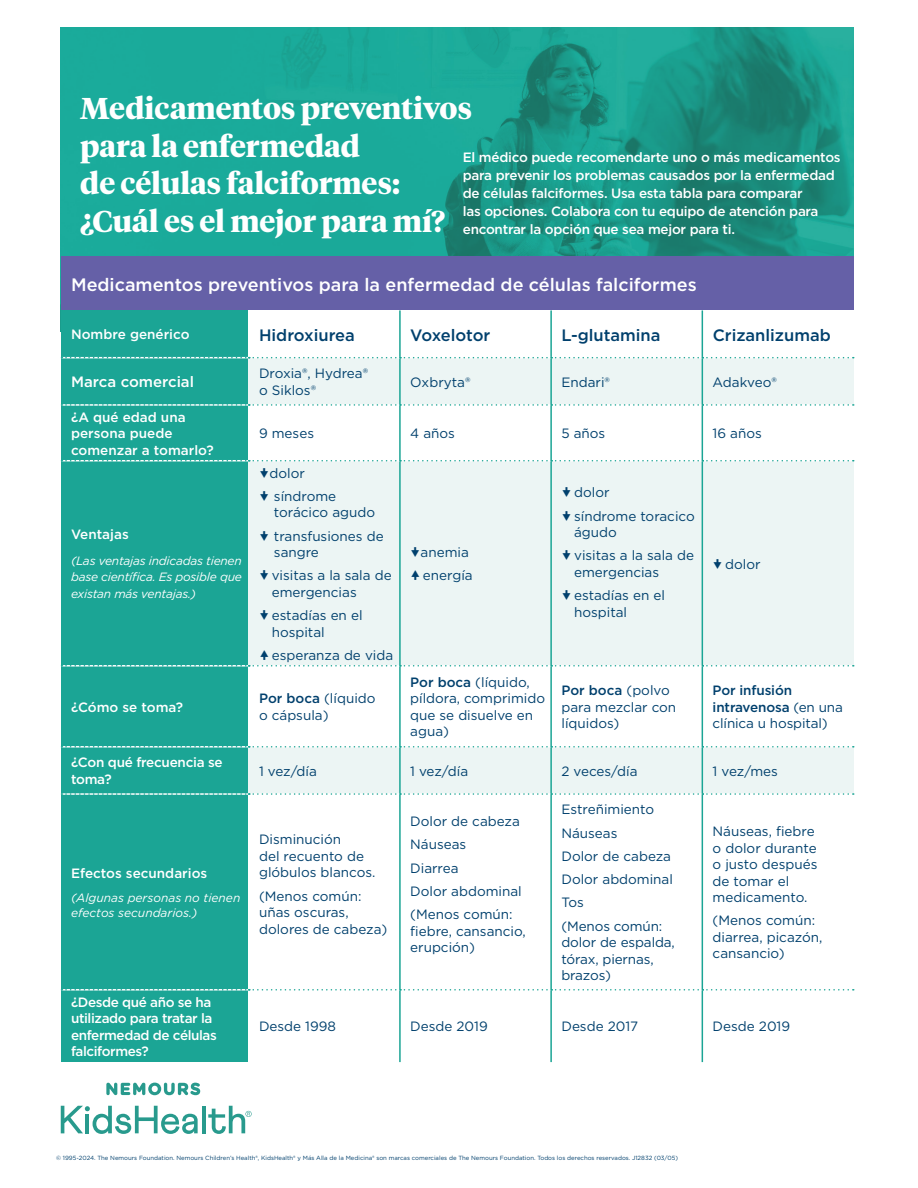
<style>
.page{position:relative;width:918px;height:1188px;background:#fff}
.page>*{position:absolute;margin:0;border:0;box-sizing:border-box;transform-origin:0 0}
.t1{font:700 30px/37.5px "Tiempos Headline";color:#fff}
.t2{font:500 18px "Gotham";color:#fff}
.t3{font:500 16.5px "Gotham";color:#00406d}
.t4{font:500 15px "Gotham";color:#fff}
.t5{font:13.5px/16.5px "Gotham";color:#00406d}
.t6{font:500 13.5px/16.5px "Gotham";letter-spacing:-.02em;color:#fff}
.t7{font:500 13.5px/16.5px "Gotham";color:#fff}
.t8{font:italic 12px/16.5px "Gotham";letter-spacing:-.02em;color:#fff;text-align:justify}
.t9{font:italic 12px/15px "Gotham";color:#fff}
.t10{font:6px "Gotham";color:#00406d}
.s1{font-weight:500}
</style>
<div class="page">
<svg style="left:61px;top:1106px;width:137px;height:28px"></svg>
<hr style="left:202px;top:1106px;width:4px;height:27px;background:#289a8d">
<svg style="left:106px;top:1083px;width:94px;height:12px"></svg>
<svg style="left:208px;top:1106px;width:44px;height:28px"></svg>
<img style="left:61px;top:28px;width:792px;height:228px">
<div style="left:61px;top:256px;width:793px;height:54px;background:#6560a7"></div>
<div style="left:61px;top:310px;width:188px;height:48px;background:#1ba595"></div>
<div style="left:61px;top:358px;width:188px;height:47px;background:#1ba595"></div>
<div style="left:61px;top:405px;width:188px;height:56px;background:#1ba595"></div>
<div style="left:61px;top:461px;width:188px;height:205px;background:#1ba595"></div>
<div style="left:61px;top:666px;width:188px;height:81px;background:#1ba595"></div>
<div style="left:61px;top:747px;width:188px;height:47px;background:#1ba595"></div>
<div style="left:61px;top:794px;width:188px;height:196px;background:#1ba595"></div>
<div style="left:61px;top:990px;width:188px;height:72px;background:#1ba595"></div>
<div style="left:249px;top:358px;width:151px;height:47px;background:#ecf5f4"></div>
<div style="left:400px;top:358px;width:151px;height:47px;background:#ecf5f4"></div>
<div style="left:551px;top:358px;width:151px;height:47px;background:#ecf5f4"></div>
<div style="left:702px;top:358px;width:152px;height:47px;background:#ecf5f4"></div>
<div style="left:249px;top:461px;width:151px;height:205px;background:#ecf5f4"></div>
<div style="left:400px;top:461px;width:151px;height:205px;background:#ecf5f4"></div>
<div style="left:551px;top:461px;width:151px;height:205px;background:#ecf5f4"></div>
<div style="left:702px;top:461px;width:152px;height:205px;background:#ecf5f4"></div>
<div style="left:249px;top:747px;width:151px;height:47px;background:#ecf5f4"></div>
<div style="left:400px;top:747px;width:151px;height:47px;background:#ecf5f4"></div>
<div style="left:551px;top:747px;width:151px;height:47px;background:#ecf5f4"></div>
<div style="left:702px;top:747px;width:152px;height:47px;background:#ecf5f4"></div>
<hr style="left:399px;top:310px;width:2px;height:47px;background:#1ba595">
<hr style="left:399px;top:358px;width:2px;height:46px;background:#1ba595">
<hr style="left:399px;top:406px;width:2px;height:54px;background:#1ba595">
<hr style="left:399px;top:461px;width:2px;height:204px;background:#1ba595">
<hr style="left:399px;top:667px;width:2px;height:79px;background:#1ba595">
<hr style="left:399px;top:748px;width:2px;height:45px;background:#1ba595">
<hr style="left:399px;top:795px;width:2px;height:194px;background:#1ba595">
<hr style="left:399px;top:991px;width:2px;height:71px;background:#1ba595">
<hr style="left:550px;top:310px;width:2px;height:47px;background:#1ba595">
<hr style="left:550px;top:358px;width:2px;height:46px;background:#1ba595">
<hr style="left:550px;top:406px;width:2px;height:54px;background:#1ba595">
<hr style="left:550px;top:461px;width:2px;height:204px;background:#1ba595">
<hr style="left:550px;top:667px;width:2px;height:79px;background:#1ba595">
<hr style="left:550px;top:748px;width:2px;height:45px;background:#1ba595">
<hr style="left:550px;top:795px;width:2px;height:194px;background:#1ba595">
<hr style="left:550px;top:991px;width:2px;height:71px;background:#1ba595">
<hr style="left:702px;top:310px;width:1px;height:47px;background:#1ba595">
<hr style="left:702px;top:358px;width:1px;height:46px;background:#1ba595">
<hr style="left:702px;top:406px;width:1px;height:54px;background:#1ba595">
<hr style="left:702px;top:461px;width:1px;height:204px;background:#1ba595">
<hr style="left:702px;top:667px;width:1px;height:79px;background:#1ba595">
<hr style="left:702px;top:748px;width:1px;height:45px;background:#1ba595">
<hr style="left:702px;top:795px;width:1px;height:194px;background:#1ba595">
<hr style="left:702px;top:991px;width:1px;height:71px;background:#1ba595">
<svg style="left:63px;top:357px;width:791px;height:1px"></svg>
<svg style="left:62px;top:404px;width:792px;height:2px"></svg>
<svg style="left:62px;top:460px;width:792px;height:1px"></svg>
<svg style="left:62px;top:746px;width:792px;height:2px"></svg>
<svg style="left:62px;top:793px;width:792px;height:2px"></svg>
<svg style="left:62px;top:989px;width:792px;height:2px"></svg>
<svg style="left:62px;top:650px;width:792px;height:17px"></svg>
<h1 class="t1" style="left:80px;top:88px;width:393px">Medicamentos preventivos para la enfermedad<br>de células falciformes: ¿Cuál es el mejor para mí?</h1>
<p class="t6" style="left:463px;top:148px;width:379px;line-height:18px">El médico puede recomendarte uno o más medicamentos para prevenir los problemas causados por la enfermedad de células falciformes. Usa esta tabla para comparar<br>las opciones. Colabora con tu equipo de atención para encontrar la opción que sea mejor para ti.</p>
<h2 class="t2" style="left:71px;top:272px;width:627px">Medicamentos preventivos para la enfermedad de células falciformes</h2>
<p class="t7" style="left:71px;top:326px;width:120px">Nombre genérico</p>
<p class="t3" style="left:259px;top:324px;width:97px">Hidroxiurea</p>
<p class="t3" style="left:410px;top:324px;width:82px">Voxelotor</p>
<p class="t3" style="left:561px;top:324px;width:101px">L-glutamina</p>
<p class="t3" style="left:713px;top:324px;width:120px">Crizanlizumab</p>
<p class="t4" style="left:71px;top:372px;width:124px">Marca comercial</p>
<p class="t5" style="left:259px;top:365px;width:111px">Droxia®, Hydrea®</p>
<p class="t5" style="left:259px;top:382px;width:59px">o Siklos®</p>
<p class="t5" style="left:410px;top:373px;width:62px">Oxbryta®</p>
<p class="t5" style="left:561px;top:373px;width:50px">Endari®</p>
<p class="t5" style="left:713px;top:373px;width:66px">Adakveo®</p>
<p class="t7" style="left:71px;top:409px;width:144px">¿A qué edad una persona puede comenzar a tomarlo?</p>
<p class="t7" style="left:71px;top:526px;width:59px">Ventajas</p>
<p class="t8" style="left:71px;top:552px;width:172px">(Las ventajas indicadas tienen base científica. Es posible que existan más ventajas.)</p>
<p class="t7" style="left:71px;top:698px;width:114px">¿Cómo se toma?</p>
<p class="t5" style="left:259px;top:425px;width:57px">9 meses</p>
<p class="t5" style="left:410px;top:425px;width:46px">4 años</p>
<p class="t5" style="left:561px;top:425px;width:45px">5 años</p>
<p class="t5" style="left:713px;top:425px;width:51px">16 años</p>
<p class="t5" style="left:269px;top:464px;width:37px">dolor</p>
<p class="t5" style="left:274px;top:487px;width:103px">síndrome torácico agudo</p>
<p class="t5" style="left:274px;top:527px;width:111px">transfusiones de sangre</p>
<p class="t5" style="left:272px;top:567px;width:121px">visitas a la sala de emergencias</p>
<p class="t5" style="left:272px;top:607px;width:92px">estadías en el hospital</p>
<p class="t5" style="left:272px;top:646px;width:123px">esperanza de vida</p>
<p class="t5" style="left:259px;top:690px;width:118px"><span class="s1">Por boca</span> (líquido</p>
<p class="t5" style="left:259px;top:707px;width:71px">o cápsula)</p>
<p class="t5" style="left:421px;top:544px;width:50px">anemia</p>
<p class="t5" style="left:423px;top:567px;width:51px">energía</p>
<p class="t5" style="left:574px;top:484px;width:37px">dolor</p>
<p class="t5" style="left:574px;top:507px;width:122px">síndrome toracico águdo</p>
<p class="t5" style="left:574px;top:547px;width:121px">visitas a la sala de emergencias</p>
<p class="t5" style="left:574px;top:587px;width:92px">estadías en el hospital</p>
<p class="t5" style="left:725px;top:555px;width:37px">dolor</p>
<p class="t5" style="left:410px;top:674px;width:136px"><span class="s1">Por boca</span> (líquido, píldora, comprimido que se disuelve en agua)</p>
<p class="t5" style="left:561px;top:682px;width:116px"><span class="s1">Por boca</span> (polvo para mezclar con líquidos)</p>
<p class="t5" style="left:713px;top:682px;width:132px"><span class="s1">Por infusión intravenosa</span> (en una clínica u hospital)</p>
<p class="t6" style="left:71px;top:754px;width:153px">¿Con qué frecuencia se toma?</p>
<p class="t5" style="left:259px;top:762px;width:59px">1 vez/día</p>
<p class="t5" style="left:410px;top:762px;width:59px">1 vez/día</p>
<p class="t5" style="left:561px;top:762px;width:78px">2 veces/día</p>
<p class="t5" style="left:713px;top:762px;width:67px">1 vez/mes</p>
<p class="t7" style="left:71px;top:865px;width:138px">Efectos secundarios</p>
<p class="t9" style="left:71px;top:890px;width:171px">(Algunas personas no tienen efectos secundarios.)</p>
<p class="t6" style="left:71px;top:993px;width:147px">¿Desde qué año se ha utilizado para tratar la enfermedad de células falciformes?</p>
<p class="t5" style="left:259px;top:831px;width:118px">Disminución<br>del recuento de glóbulos blancos.</p>
<p class="t5" style="left:259px;top:887px;width:130px">(Menos común: uñas oscuras, dolores de cabeza)</p>
<p class="t5" style="left:410px;top:809px;width:113px;line-height:23.2px">Dolor de cabeza<br>Náuseas<br>Diarrea<br>Dolor abdominal (Menos común:</p>
<p class="t5" style="left:410px;top:922px;width:117px">fiebre, cansancio, erupción)</p>
<p class="t5" style="left:561px;top:798px;width:113px;line-height:23.2px">Estreñimiento<br>Náuseas<br>Dolor de cabeza<br>Dolor abdominal<br>Tos<br>(Menos común:</p>
<p class="t5" style="left:561px;top:934px;width:115px">dolor de espalda, tórax, piernas, brazos)</p>
<p class="t5" style="left:713px;top:823px;width:104px">Náuseas, fiebre</p>
<p class="t5" style="left:713px;top:839px;width:106px">o dolor durante</p>
<p class="t5" style="left:713px;top:856px;width:106px">o justo después de tomar el medicamento.</p>
<p class="t5" style="left:713px;top:912px;width:111px">(Menos común: diarrea, picazón, cansancio)</p>
<p class="t5" style="left:259px;top:1018px;width:79px">Desde 1998</p>
<p class="t5" style="left:410px;top:1018px;width:79px">Desde 2019</p>
<p class="t5" style="left:561px;top:1018px;width:78px">Desde 2017</p>
<p class="t5" style="left:713px;top:1018px;width:79px">Desde 2019</p>
<p class="t10" style="left:56px;top:1154px;width:623px">© 1995-2024. The Nemours Foundation. Nemours Children’s Health®, KidsHealth® y Más Alla de la Medicina® son marcas comerciales de The Nemours Foundation. Todos los derechos reservados. J12832 (03/05)</p>
</div>
